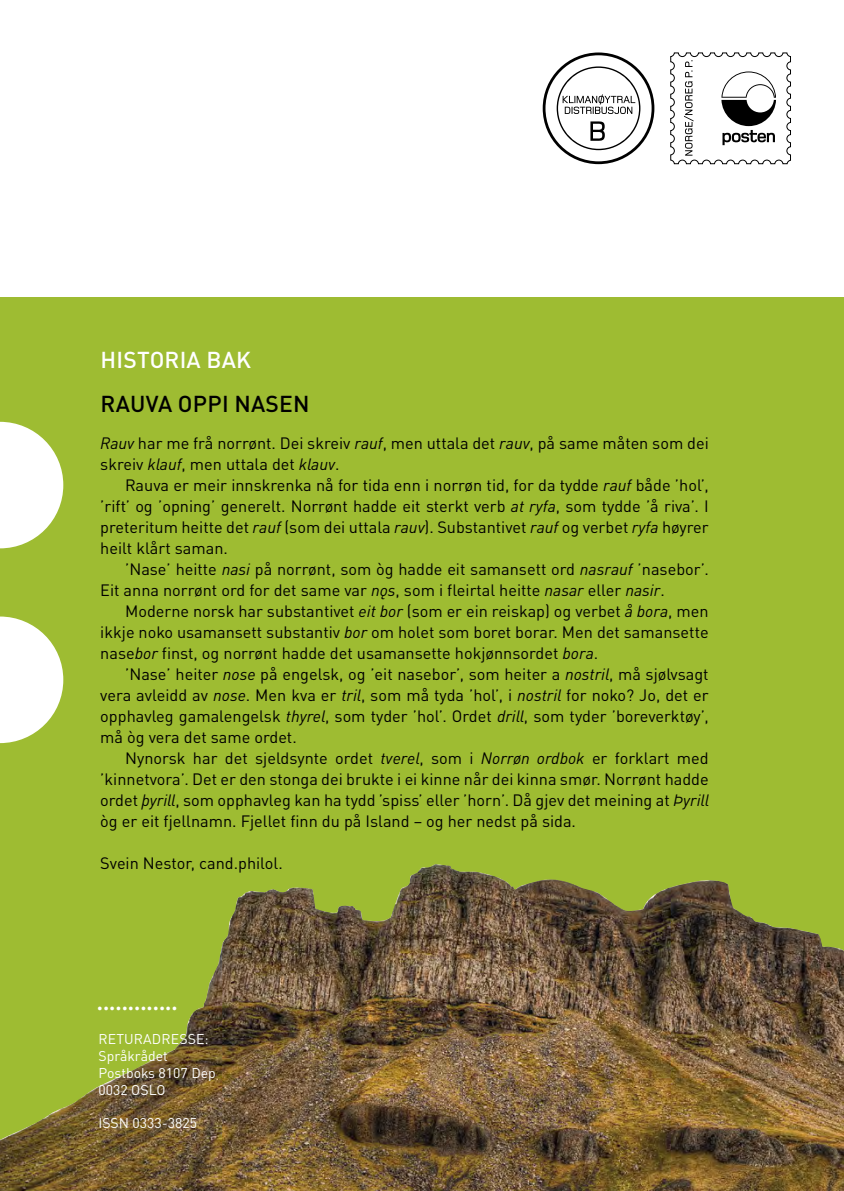
<style>
.page{position:relative;width:844px;height:1191px;background:#fff}
.page>*{position:absolute;margin:0;border:0;box-sizing:border-box;transform-origin:0 0}
.t1{font:700 24.5px "Minion Pro";color:#fff}
.t2{font:500 22.75px "DINOT";letter-spacing:.01em;color:#000}
.t3{font:500 22.75px "DINOT";color:#fff}
.t4{font:16.28px/21px "DINOT";color:#000}
.t5{font:italic 16.28px "Times";color:#000}
.t6{font:14px/16.8px "DINOT";color:#fff}
.s1{font-style:italic}
</style>
<div class="page">
<div style="left:0;top:298px;width:843px;height:893px;background:#9ebc32"></div>
<svg style="left:670px;top:52px;width:121px;height:113px"></svg>
<svg style="left:542px;top:52px;width:112px;height:112px"></svg>
<svg style="left:0;top:422px;width:63px;height:126px"></svg>
<svg style="left:0;top:616px;width:63px;height:127px"></svg>
<img style="left:0;top:864px;width:843px;height:327px">
<h2 class="t3" style="left:101px;top:346px;width:14px">HISTORIA</h2>
<h2 class="t3" style="left:206px;top:346px;width:16px">BAK</h2>
<h2 class="t2" style="left:101px;top:389px;width:210px">RAUVA OPPI NASEN</h2>
<p class="t4" style="left:100px;top:432px;width:609px"><span class="s1">Rauv</span> har me frå norrønt. Dei skreiv <span class="s1">rauf</span>, men uttala det <span class="s1">rauv</span>, på same måten som dei skreiv <span class="s1">klauf</span>, men uttala det <span class="s1">klauv</span>.<br>Rauva er meir innskrenka nå for tida enn i norrøn tid, for da tydde <span class="s1">rauf</span> både ’hol’, ’rift’ og ’opning’ generelt. Norrønt hadde eit sterkt verb <span class="s1">at ryfa</span>, som tydde ’å riva’. I preteritum heitte det <span class="s1">rauf</span> (som dei uttala <span class="s1">rauv</span>). Substantivet <span class="s1">rauf</span> og verbet <span class="s1">ryfa</span> høyrer heilt klårt saman.</p>
<p class="t4" style="left:100px;top:558px;width:609px;text-indent:25px">’Nase’ heitte <span class="s1">nasi</span> på norrønt, som òg hadde eit samansett ord <span class="s1">nasrauf</span> ’nasebor’.<br>Eit anna norrønt ord for det same var <span class="s1">nos</span>, som i fleirtal heitte <span class="s1">nasar</span> eller <span class="s1">nasir</span>.</p>
<p class="t4" style="left:100px;top:600px;width:609px;text-align:justify;text-indent:25px">Moderne norsk har substantivet <span class="s1">eit bor</span> (som er ein reiskap) og verbet <span class="s1">å bora</span>, men ikkje noko usamansett substantiv <span class="s1">bor</span> om holet som boret borar. Men det samansette nase<span class="s1">bor</span> finst, og norrønt hadde det usamansette hokjønnsordet <span class="s1">bora</span>.</p>
<p class="t4" style="left:100px;top:663px;width:609px;text-indent:25px">’Nase’ heiter <span class="s1">nose</span> på engelsk, og ’eit nasebor’, som heiter a <span class="s1">nostril</span>, må sjølvsagt vera avleidd av <span class="s1">nose</span>. Men kva er <span class="s1">tril</span>, som må tyda ’hol’, i <span class="s1">nostril</span> for noko? Jo, det er opphavleg gamalengelsk <span class="s1">thyrel</span>, som tyder ’hol’. Ordet <span class="s1">drill</span>, som tyder ’boreverktøy’, må òg vera det same ordet.<br>Nynorsk har det sjeldsynte ordet <span class="s1">tverel</span>, som i <span class="s1">Norrøn ordbok</span> er forklart med ’kinnetvora’. Det er den stonga dei brukte i ei kinne når dei kinna smør. Norrønt hadde ordet <span class="s1">þyrill</span>, som opphavleg kan ha tydd ’spiss’ eller ’horn’. Då gjev det meining at <span class="s1">þyrill </span>òg er eit fjellnamn. Fjellet finn du på Island – og her nedst på sida.</p>
<p class="t4" style="left:100px;top:852px;width:184px">Svein Nestor, cand.philol.</p>
<p class="t5" style="left:378px;top:576px;width:12px">˛</p>
<h1 class="t1" style="left:97px;top:985px;width:82px">.............</h1>
<p class="t6" style="left:98px;top:1030px;width:119px">Retu radresse:<br>Språkrådet<br>Postboks 8107 Dep<br>0032 Oslo</p>
<p class="t6" style="left:98px;top:1114px;width:100px">ISSN 0333-3825</p>
</div>
